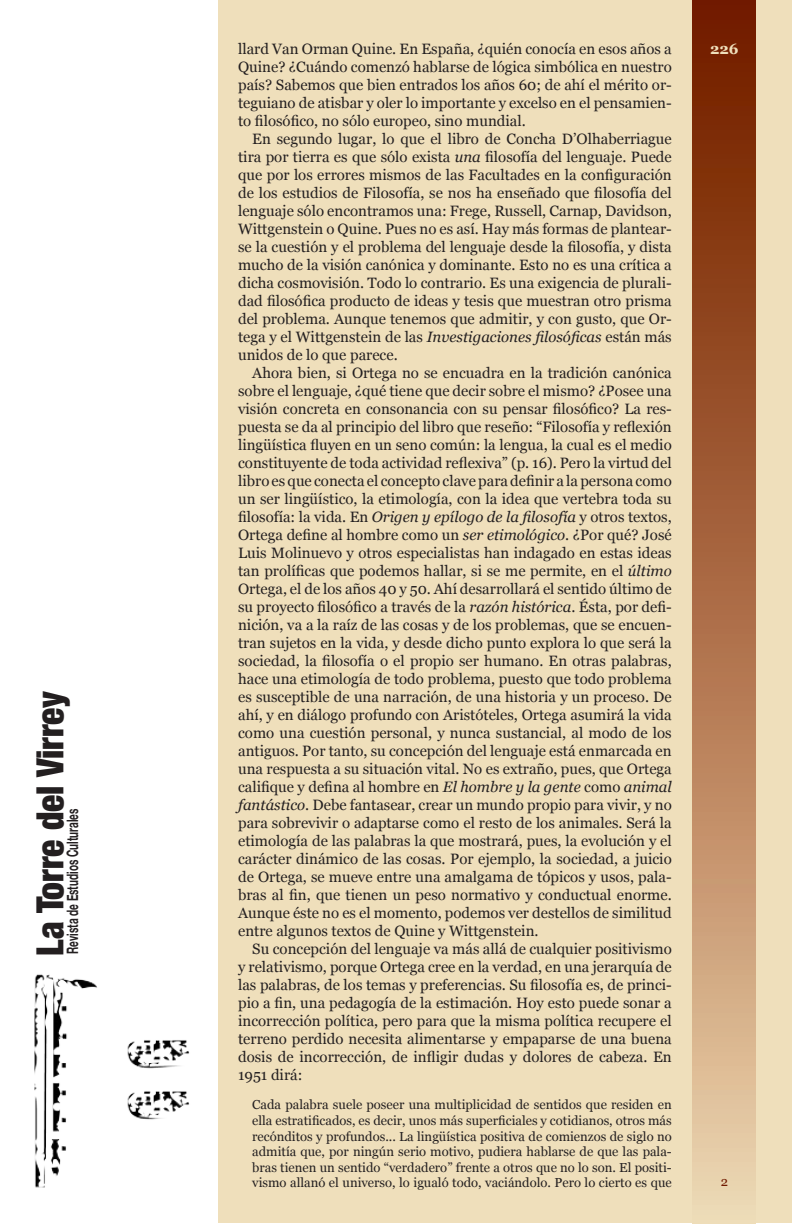
<style>
.page{position:relative;width:792px;height:1224px;background:#fff}
.page>*{position:absolute;margin:0;border:0;box-sizing:border-box;transform-origin:0 0}
.t1{font:900 condensed 37.5px "Helvetica Neue";color:#231f20;scale:.95 1}
.t2{font:700 15.8px "Helvetica Neue";color:#231f20;scale:.63 1}
.t3{font:15px/18px "Georgia";color:#231f20;text-align:justify}
.t4{font:700 15px "Georgia";color:#efdfbb}
.t5{font:13px/15.6px "Georgia";color:#231f20;text-align:justify}
.s1{font-style:italic}
</style>
<div class="page">
<div style="left:218px;top:0;width:574px;height:1224px;background:#efdfbb"></div>
<div style="left:693px;top:0;width:63px;height:1224px;background:linear-gradient(to bottom,#6f1300,#edd1ab)"></div>
<img style="left:34px;top:974px;width:156px;height:214px">
<p class="t1" style="left:27px;top:956px;width:280px;rotate:-90deg">La Torre del Virrey</p>
<p class="t2" style="left:63px;top:954px;width:232px;rotate:-90deg">Revista de Estudios Culturales</p>
<p class="t3" style="left:238px;top:40px;width:435px">llard Van Orman Quine. En España, ¿quién conocía en esos años a</p>
<p class="t4" style="left:710px;top:40px;width:30px">226</p>
<p class="t3" style="left:238px;top:58px;width:435px">Quine? ¿Cuándo comenzó hablarse de lógica simbólica en nuestro país? Sabemos que bien entrados los años 60; de ahí el mérito or&shy;teguiano de atisbar y oler lo importante y excelso en el pensamien&shy;to filosófico, no sólo europeo, sino mundial.</p>
<p class="t3" style="left:238px;top:130px;width:435px;text-indent:14px">En segundo lugar, lo que el libro de Concha D’Olhaberriague tira por tierra es que sólo exista <span class="s1">una</span> filosofía del lenguaje. Puede que por los errores mismos de las Facultades en la configuración de los estudios de Filosofía, se nos ha enseñado que filosofía del lenguaje sólo encontramos una: Frege, Russell, Carnap, Davidson, Wittgenstein o Quine. Pues no es así. Hay más formas de plantear&shy;se la cuestión y el problema del lenguaje desde la filosofía, y dista mucho de la visión canónica y dominante. Esto no es una crítica a dicha cosmovisión. Todo lo contrario. Es una exigencia de plurali&shy;dad filosófica producto de ideas y tesis que muestran otro prisma del problema. Aunque tenemos que admitir, y con gusto, que Or&shy;tega y el Wittgenstein de las <span class="s1">Investigaciones filosóficas</span> están más unidos de lo que parece.</p>
<p class="t3" style="left:238px;top:364px;width:435px;text-indent:14px">Ahora bien, si Ortega no se encuadra en la tradición canónica sobre el lenguaje, ¿qué tiene que decir sobre el mismo? ¿Posee una visión concreta en consonancia con su pensar filosófico? La res&shy;puesta se da al principio del libro que reseño: “Filosofía y reflexión lingüística fluyen en un seno común: la lengua, la cual es el medio constituyente de toda actividad reflexiva” (p. 16). Pero la virtud del libro es que conecta el concepto clave para definir a la persona como un ser lingüístico, la etimología, con la idea que vertebra toda su filosofía: la vida. En <span class="s1">Origen y epílogo de la filosofía</span> y otros textos, Ortega define al hombre como un <span class="s1">ser etimológico</span>. ¿Por qué? José Luis Molinuevo y otros especialistas han indagado en estas ideas tan prolíficas que podemos hallar, si se me permite, en el <span class="s1">último </span>Ortega, el de los años 40 y 50. Ahí desarrollará el sentido último de su proyecto filosófico a través de la <span class="s1">razón histórica</span>. Ésta, por defi&shy;nición, va a la raíz de las cosas y de los problemas, que se encuen&shy;tran sujetos en la vida, y desde dicho punto explora lo que será la sociedad, la filosofía o el propio ser humano. En otras palabras, hace una etimología de todo problema, puesto que todo problema es susceptible de una narración, de una historia y un proceso. De ahí, y en diálogo profundo con Aristóteles, Ortega asumirá la vida como una cuestión personal, y nunca sustancial, al modo de los antiguos. Por tanto, su concepción del lenguaje está enmarcada en una respuesta a su situación vital. No es extraño, pues, que Ortega califique y defina al hombre en <span class="s1">El hombre y la gente</span> como <span class="s1">animal fantástico</span>. Debe fantasear, crear un mundo propio para vivir, y no para sobrevivir o adaptarse como el resto de los animales. Será la etimología de las palabras la que mostrará, pues, la evolución y el carácter dinámico de las cosas. Por ejemplo, la sociedad, a juicio de Ortega, se mueve entre una amalgama de tópicos y usos, pala&shy;bras al fin, que tienen un peso normativo y conductual enorme.<br>Aunque éste no es el momento, podemos ver destellos de similitud entre algunos textos de Quine y Wittgenstein.</p>
<p class="t3" style="left:238px;top:940px;width:435px;text-indent:14px">Su concepción del lenguaje va más allá de cualquier positivismo y relativismo, porque Ortega cree en la verdad, en una jerarquía de las palabras, de los temas y preferencias. Su filosofía es, de princi&shy;pio a fin, una pedagogía de la estimación. Hoy esto puede sonar a incorrección política, pero para que la misma política recupere el terreno perdido necesita alimentarse y empaparse de una buena dosis de incorrección, de infligir dudas y dolores de cabeza. En 1951 dirá:</p>
<p class="t5" style="left:252px;top:1097px;width:421px">Cada palabra suele poseer una multiplicidad de sentidos que residen en ella estratificados, es decir, unos más superficiales y cotidianos, otros más recónditos y profundos... La lingüística positiva de comienzos de siglo no admitía que, por ningún serio motivo, pudiera hablarse de que las pala&shy;bras tienen un sentido “verdadero” frente a otros que no lo son. El positi&shy;vismo allanó el universo, lo igualó todo, vaciándolo. Pero lo cierto es que</p>
</div>
